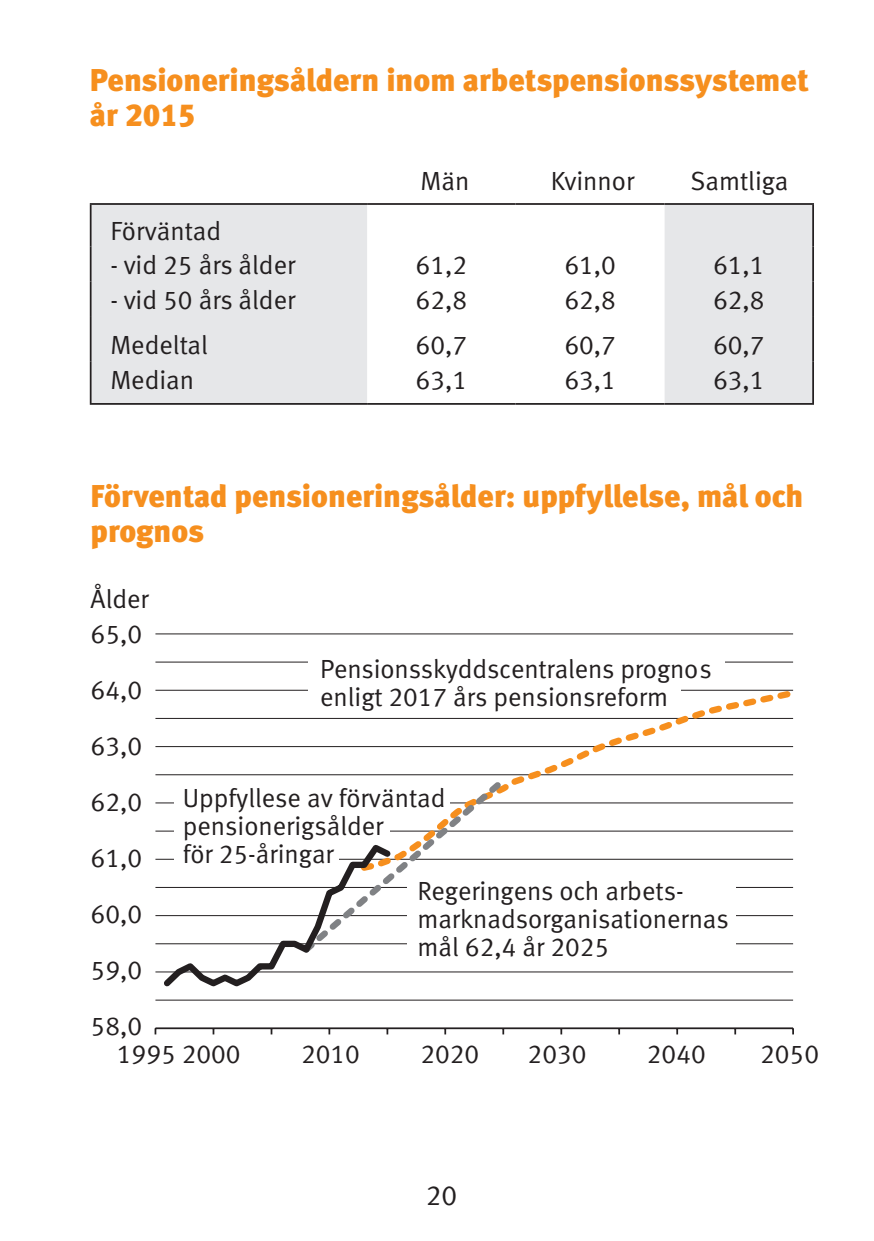
<style>
.page{position:relative;width:874px;height:1241px;background:#fff}
.page>*{position:absolute;margin:0;border:0;box-sizing:border-box;transform-origin:0 0}
.OTSIKKO{font:31.5px/35px "Meta Black LF";color:#f68f1e}
.t1{font:28px "Meta Normal LF";color:#231f20}
.Taulukko{font:26.25px/56px "Meta Normal LF";color:#231f20}
.Taulupää{font:26.25px "Meta Normal LF";color:#231f20}
</style>
<div class="page">
<svg style="left:91px;top:205px;width:720px;height:198px;fill:#e6e7e9"></svg>
<hr style="left:90px;top:203px;width:277px;height:2px;background:#231f20">
<hr style="left:90px;top:205px;width:1px;height:41px;background:#231f20">
<hr style="left:367px;top:203px;width:148px;height:2px;background:#231f20">
<hr style="left:515px;top:203px;width:149px;height:2px;background:#231f20">
<hr style="left:664px;top:203px;width:149px;height:2px;background:#231f20">
<hr style="left:811px;top:205px;width:2px;height:41px;background:#231f20">
<hr style="left:90px;top:246px;width:1px;height:35px;background:#231f20">
<hr style="left:811px;top:246px;width:2px;height:35px;background:#231f20">
<hr style="left:90px;top:281px;width:1px;height:35px;background:#231f20">
<hr style="left:811px;top:281px;width:2px;height:35px;background:#231f20">
<hr style="left:90px;top:316px;width:1px;height:45px;background:#231f20">
<hr style="left:811px;top:316px;width:2px;height:45px;background:#231f20">
<hr style="left:90px;top:361px;width:1px;height:42px;background:#231f20">
<hr style="left:811px;top:361px;width:2px;height:42px;background:#231f20">
<hr style="left:90px;top:403px;width:277px;height:2px;background:#231f20">
<hr style="left:367px;top:403px;width:148px;height:2px;background:#231f20">
<hr style="left:515px;top:403px;width:149px;height:2px;background:#231f20">
<hr style="left:664px;top:403px;width:149px;height:2px;background:#231f20">
<hr style="left:155px;top:999px;width:637px;height:1px;background:#231f20">
<hr style="left:155px;top:971px;width:637px;height:1px;background:#231f20">
<hr style="left:155px;top:943px;width:637px;height:1px;background:#231f20">
<hr style="left:155px;top:914px;width:637px;height:2px;background:#231f20">
<hr style="left:155px;top:886px;width:637px;height:1px;background:#231f20">
<hr style="left:155px;top:858px;width:637px;height:1px;background:#231f20">
<hr style="left:155px;top:830px;width:637px;height:1px;background:#231f20">
<hr style="left:155px;top:802px;width:637px;height:1px;background:#231f20">
<hr style="left:155px;top:774px;width:637px;height:1px;background:#231f20">
<hr style="left:155px;top:745px;width:637px;height:2px;background:#231f20">
<hr style="left:155px;top:717px;width:637px;height:2px;background:#231f20">
<hr style="left:155px;top:689px;width:637px;height:1px;background:#231f20">
<hr style="left:155px;top:661px;width:637px;height:1px;background:#231f20">
<hr style="left:155px;top:633px;width:637px;height:1px;background:#231f20">
<hr style="left:155px;top:1027px;width:637px;height:1px;background:#231f20">
<svg style="left:154px;top:1028px;width:2px;height:6px"></svg>
<svg style="left:212px;top:1028px;width:2px;height:6px"></svg>
<svg style="left:270px;top:1028px;width:2px;height:6px"></svg>
<svg style="left:328px;top:1028px;width:2px;height:6px"></svg>
<svg style="left:386px;top:1028px;width:2px;height:6px"></svg>
<svg style="left:444px;top:1028px;width:2px;height:6px"></svg>
<svg style="left:502px;top:1028px;width:2px;height:6px"></svg>
<svg style="left:560px;top:1028px;width:2px;height:6px"></svg>
<svg style="left:356px;top:689px;width:438px;height:171px"></svg>
<svg style="left:158px;top:771px;width:354px;height:216px"></svg>
<div style="left:308px;top:682px;width:372px;height:28px;background:#fff"></div>
<div style="left:308px;top:646px;width:416px;height:36px;background:#fff"></div>
<div style="left:407px;top:871px;width:328px;height:95px;background:#fff"></div>
<div style="left:174px;top:840px;width:164px;height:31px;background:#fff"></div>
<div style="left:174px;top:814px;width:215px;height:26px;background:#fff"></div>
<div style="left:174px;top:777px;width:275px;height:37px;background:#fff"></div>
<p class="OTSIKKO" style="left:90px;top:62px;width:720px">Pensioneringsåldern inom arbetspensionssystemet år 2015</p>
<p class="Taulupää" style="left:420px;top:166px;width:50px">Män</p>
<p class="Taulupää" style="left:550px;top:166px;width:85px">Kvinnor</p>
<p class="Taulupää" style="left:690px;top:166px;width:99px">Samtliga</p>
<p class="Taulupää" style="left:110px;top:215px;width:112px">Förväntad</p>
<p class="Taulupää" style="left:110px;top:250px;width:186px">- vid 25 års ålder</p>
<p class="Taulupää" style="left:415px;top:250px;width:53px">61,2</p>
<p class="Taulupää" style="left:564px;top:250px;width:53px">61,0</p>
<p class="Taulupää" style="left:712px;top:250px;width:53px">61,1</p>
<p class="Taulukko" style="left:110px;top:271px;width:186px">- vid 50 års ålder</p>
<p class="Taulukko" style="left:415px;top:271px;width:53px">62,8</p>
<p class="Taulukko" style="left:564px;top:271px;width:53px">62,8</p>
<p class="Taulukko" style="left:712px;top:271px;width:53px">62,8</p>
<p class="Taulukko" style="left:110px;top:317px;width:99px">Medeltal</p>
<p class="Taulukko" style="left:415px;top:317px;width:53px">60,7</p>
<p class="Taulukko" style="left:564px;top:317px;width:53px">60,7</p>
<p class="Taulukko" style="left:712px;top:317px;width:53px">60,7</p>
<p class="Taulukko" style="left:110px;top:351px;width:85px">Median</p>
<p class="Taulukko" style="left:415px;top:351px;width:53px">63,1</p>
<p class="Taulukko" style="left:564px;top:351px;width:53px">63,1</p>
<p class="Taulukko" style="left:712px;top:351px;width:53px">63,1</p>
<p class="OTSIKKO" style="left:91px;top:478px;width:714px">Förventad pensioneringsålder: uppfyllelse, mål och prognos</p>
<p class="Taulukko" style="left:91px;top:570px;width:60px">Ålder</p>
<p class="Taulukko" style="left:91px;top:605px;width:53px;text-align:justify">65,0<br>64,0<br>63,0<br>62,0<br>61,0<br>60,0<br>59,0<br>58,0</p>
<p class="Taulukko" style="left:117px;top:1025px;width:125px">1995 2000</p>
<p class="Taulukko" style="left:301px;top:1025px;width:60px">2010</p>
<p class="Taulukko" style="left:420px;top:1025px;width:60px">2020</p>
<p class="Taulukko" style="left:527px;top:1025px;width:60px">2030</p>
<p class="Taulukko" style="left:646px;top:1025px;width:60px">2040</p>
<p class="Taulukko" style="left:759px;top:1025px;width:60px">2050</p>
<p class="Taulukko" style="left:320px;top:654px;width:393px;line-height:28px">Pensionsskyddscentralens prognos enligt 2017 års pensionsreform</p>
<p class="Taulukko" style="left:183px;top:783px;width:264px;line-height:28px">Uppfyllese av förväntad pensionerigsålder<br>för 25-åringar</p>
<p class="Taulukko" style="left:417px;top:876px;width:313px;line-height:28px">Regeringens och arbets&shy;marknadsorganisationernas mål 62,4 år 2025</p>
<p class="t1" style="left:425px;top:1178px;width:33px">20</p>
</div>
